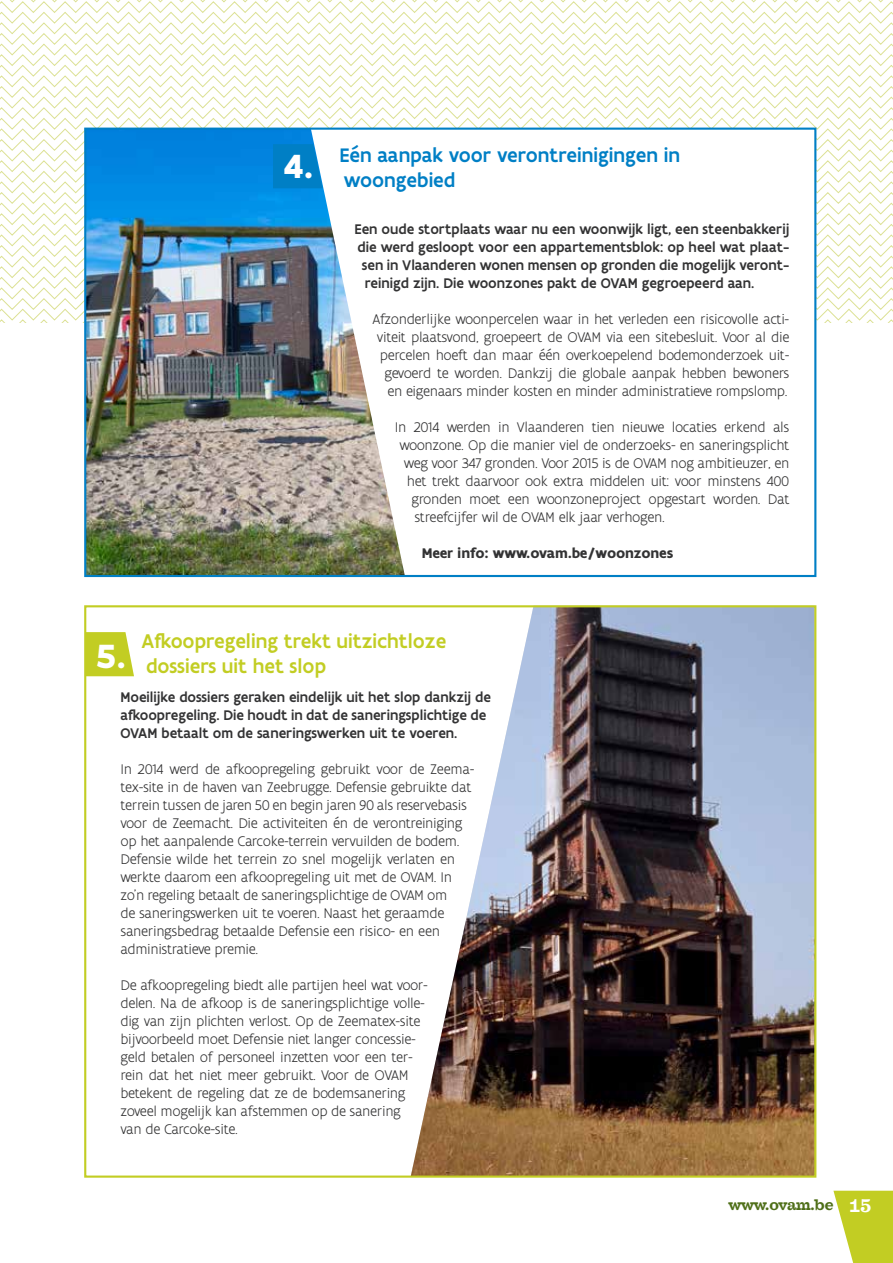
<style>
.page{position:relative;width:893px;height:1263px;background:#fff}
.page>*{position:absolute;margin:0;border:0;box-sizing:border-box;transform-origin:0 0}
.t1{font:700 36px "Flanders Art Sans";color:#fff}
.t2{font:500 21px/25.2px "Flanders Art Sans";color:#c2cd23}
.t3{font:500 21px/25.2px "Flanders Art Sans";color:#007fc5}
.t4{font:300 15px/18px "Flanders Art Sans";letter-spacing:-.025em;color:#333334}
.t5{font:500 15px/18px "Flanders Art Sans";color:#333334}
.t6{font:700 15px "Flanders Art Sans";letter-spacing:-.01em;color:#333334}
.t7{font:700 15px "Farao";letter-spacing:-.02em;color:#4f6f19}
.s1{font-size:18px;color:#fff}
</style>
<div class="page">
<svg style="left:833px;top:1191px;width:60px;height:72px"></svg>
<img style="left:411px;top:608px;width:402px;height:567px">
<svg style="left:0;top:0;width:446px;height:322px"></svg>
<svg style="left:446px;top:0;width:447px;height:322px"></svg>
<div style="left:85px;top:129px;width:730px;height:417px;background:#fff"></div>
<svg style="left:85px;top:632px;width:49px;height:44px;background:#c7d136"></svg>
<img style="left:87px;top:131px;width:318px;height:443px">
<div style="left:84px;top:128px;width:732px;height:449px;border:2px solid #007fc5"></div>
<svg style="left:273px;top:144px;width:50px;height:44px;background:#158aca"></svg>
<h1 class="t1" style="left:283px;top:144px;width:32px">4.</h1>
<h2 class="t3" style="left:339px;top:143px;width:342px">Eén aanpak voor verontreinigingen in woongebied</h2>
<p class="t5" style="left:354px;top:220px;width:437px">Een oude stortplaats waar nu een woonwijk ligt, een steenbakkerij</p>
<p class="t5" style="left:357px;top:238px;width:433px">die werd gesloopt voor een appartementsblok: op heel wat plaat-</p>
<p class="t5" style="left:362px;top:256px;width:429px">sen in Vlaanderen wonen mensen op gronden die mogelijk veront-</p>
<p class="t5" style="left:365px;top:274px;width:391px">reinigd zijn. Die woonzones pakt de OVAM gegroepeerd aan.</p>
<p class="t4" style="left:372px;top:311px;width:418px;text-align:right">Afzonderlijke woonpercelen waar in het verleden een risicovolle acti&shy;viteit plaatsvond, groepeert de OVAM via een sitebesluit. Voor al die percelen hoeft dan maar één overkoepelend bodemonderzoek uit&shy;gevoerd te worden. Dankzij die globale aanpak hebben bewoners en eigenaars minder kosten en minder administratieve rompslomp.</p>
<p class="t4" style="left:395px;top:419px;width:396px">In 2014 werden in Vlaanderen tien nieuwe locaties erkend als</p>
<p class="t4" style="left:399px;top:437px;width:391px">woonzone. Op die manier viel de onderzoeks- en saneringsplicht</p>
<p class="t4" style="left:404px;top:455px;width:387px">weg voor 347 gronden. Voor 2015 is de OVAM nog ambitieuzer, en</p>
<p class="t4" style="left:407px;top:473px;width:384px">het trekt daarvoor ook extra middelen uit: voor minstens 400</p>
<p class="t4" style="left:411px;top:491px;width:380px">gronden moet een woonzoneproject opgestart worden. Dat</p>
<p class="t4" style="left:414px;top:509px;width:252px">streefcijfer wil de OVAM elk jaar verhogen.</p>
<p class="t6" style="left:422px;top:544px;width:253px">Meer info: www.ovam.be/woonzones</p>
<h1 class="t1" style="left:95px;top:634px;width:33px">5.</h1>
<h2 class="t2" style="left:141px;top:629px;width:306px">Afkoopregeling trekt uitzichtloze dossiers uit het slop</h2>
<p class="t5" style="left:120px;top:688px;width:372px">Moeilijke dossiers geraken eindelijk uit het slop dankzij de afkoopregeling. Die houdt in dat de saneringsplichtige de<br>OVAM betaalt om de saneringswerken uit te voeren.</p>
<p class="t4" style="left:120px;top:761px;width:355px">In 2014 werd de afkoopregeling gebruikt voor de Zeema&shy;tex-site in de haven van Zeebrugge. Defensie gebruikte dat terrein tussen de jaren 50 en begin jaren 90 als reservebasis voor de Zeemacht. Die activiteiten én de verontreiniging op het aanpalende Carcoke-terrein vervuilden de bodem.<br>Defensie wilde het terrein zo snel mogelijk verlaten en werkte daarom een afkoopregeling uit met de OVAM. In zo’n regeling betaalt de saneringsplichtige de OVAM om<br>de saneringswerken uit te voeren. Naast het geraamde saneringsbedrag betaalde Defensie een risico- en een administratieve premie.</p>
<p class="t4" style="left:120px;top:977px;width:309px">De afkoopregeling biedt alle partijen heel wat voor&shy;delen. Na de afkoop is de saneringsplichtige volle&shy;dig van zijn plichten verlost. Op de Zeematex-site bijvoorbeeld moet Defensie niet langer concessie&shy;geld betalen of personeel inzetten voor een ter&shy;rein dat het niet meer gebruikt. Voor de OVAM betekent de regeling dat ze de bodemsanering zoveel mogelijk kan afstemmen op de sanering<br>van de Carcoke-site.</p>
<p class="t7" style="left:728px;top:1196px;width:145px">www.ovam.be <span class="s1">15</span></p>
</div>
